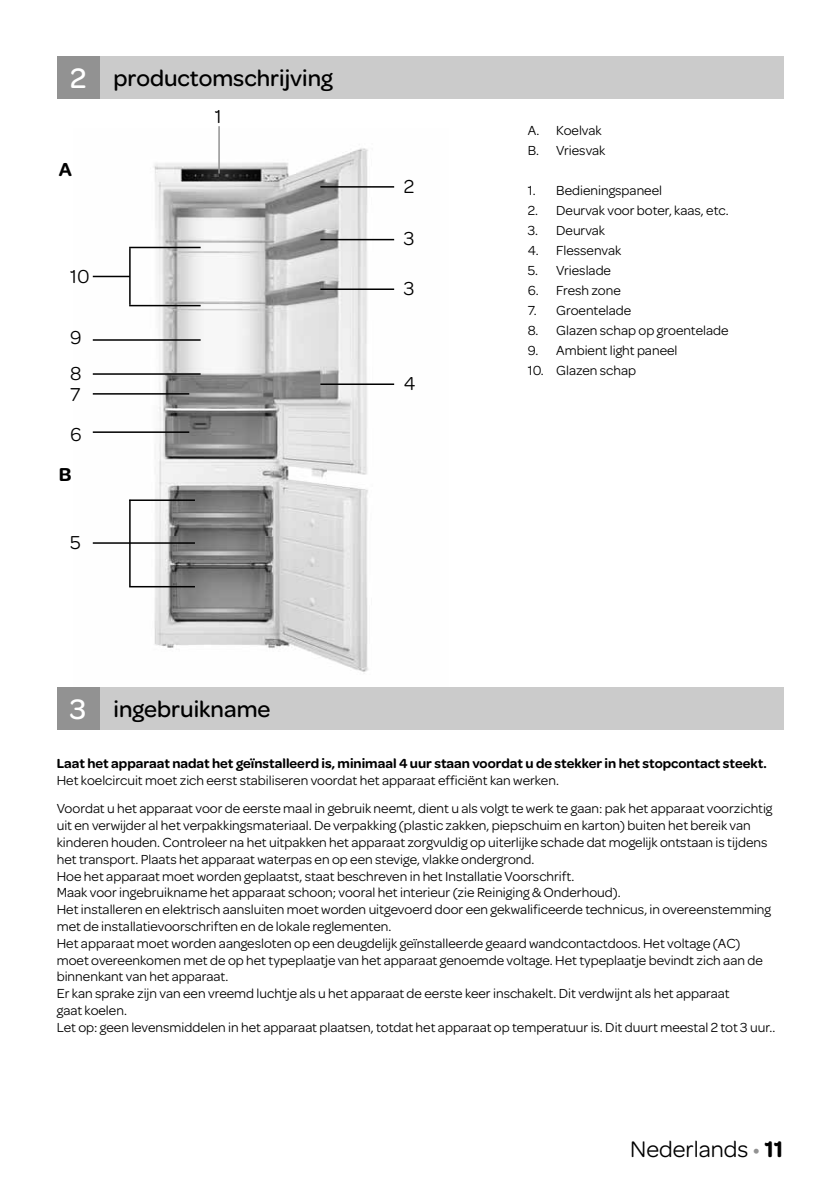
<style>
.page{position:relative;width:840px;height:1191px;background:#fff}
.page>*{position:absolute;margin:0;border:0;box-sizing:border-box;transform-origin:0 0}
.t1{font:500 24px "Omnes";color:#000}
.t2{font:24px "Omnes";color:#000}
.t3{font:20px/21.2px "Omnes";color:#000}
.t4{font:600 20px "Omnes";color:#000}
.t5{font:14px/16.8px "Omnes";color:#000}
.t6{font:600 14px "Omnes";color:#000}
.s1{font-size:30px;color:#fff}
.s2{color:#929292}
.s3{font-weight:600}
</style>
<div class="page">
<img style="left:92px;top:148px;width:303px;height:524px">
<div style="left:85px;top:57px;width:697px;height:42px;background:#cbcbcb"></div>
<div style="left:57px;top:57px;width:42px;height:42px;background:#929292"></div>
<div style="left:85px;top:687px;width:697px;height:43px;background:#cbcbcb"></div>
<div style="left:57px;top:687px;width:42px;height:43px;background:#929292"></div>
<hr style="left:218px;top:126px;width:2px;height:47px;background:#929292">
<hr style="left:93px;top:339px;width:107px;height:2px;background:#000">
<hr style="left:129px;top:247px;width:71px;height:1px;background:#000">
<hr style="left:129px;top:248px;width:2px;height:57px;background:#000">
<hr style="left:93px;top:373px;width:107px;height:2px;background:#000">
<hr style="left:93px;top:393px;width:96px;height:1px;background:#000">
<hr style="left:320px;top:383px;width:74px;height:2px;background:#000">
<hr style="left:320px;top:288px;width:74px;height:2px;background:#000">
<hr style="left:320px;top:239px;width:74px;height:1px;background:#000">
<hr style="left:320px;top:186px;width:74px;height:2px;background:#000">
<hr style="left:129px;top:499px;width:66px;height:2px;background:#000">
<hr style="left:93px;top:542px;width:102px;height:2px;background:#000">
<hr style="left:129px;top:586px;width:66px;height:1px;background:#000">
<hr style="left:129px;top:500px;width:2px;height:86px;background:#000">
<hr style="left:129px;top:305px;width:71px;height:1px;background:#000">
<hr style="left:93px;top:276px;width:37px;height:1px;background:#000">
<hr style="left:93px;top:431px;width:96px;height:2px;background:#000">
<h1 class="t1" style="left:70px;top:62px;width:264px"><span class="s1">2</span> productomschrijving</h1>
<h2 class="t4" style="left:59px;top:155px;width:15px">A</h2>
<h2 class="t3" style="left:70px;top:265px;width:21px">10</h2>
<h2 class="t3" style="left:70px;top:326px;width:13px">9</h2>
<h2 class="t3" style="left:70px;top:361px;width:13px">8<br>7</h2>
<h2 class="t3" style="left:70px;top:422px;width:13px">6</h2>
<h2 class="t4" style="left:59px;top:460px;width:14px">B</h2>
<h2 class="t3" style="left:70px;top:530px;width:12px">5</h2>
<h2 class="t3" style="left:215px;top:105px;width:8px">1</h2>
<h2 class="t3" style="left:403px;top:174px;width:12px">2</h2>
<h2 class="t3" style="left:403px;top:227px;width:12px">3</h2>
<h2 class="t3" style="left:403px;top:276px;width:12px">3</h2>
<h2 class="t3" style="left:403px;top:371px;width:13px">4</h2>
<p class="t5" style="left:527px;top:119px;width:79px;line-height:20px">A. Koelvak<br>B. Vriesvak</p>
<p class="t5" style="left:527px;top:181px;width:136px">1. Bedieningspaneel</p>
<p class="t5" style="left:527px;top:201px;width:202px">2. Deurvak voor boter, kaas, etc.</p>
<p class="t5" style="left:527px;top:221px;width:79px">3. Deurvak</p>
<p class="t5" style="left:527px;top:241px;width:95px">4. Flessenvak</p>
<p class="t5" style="left:527px;top:261px;width:85px">5. Vrieslade</p>
<p class="t5" style="left:527px;top:281px;width:94px">6. Fresh zone</p>
<p class="t5" style="left:527px;top:301px;width:105px">7. Groentelade</p>
<p class="t5" style="left:527px;top:321px;width:202px">8. Glazen schap op groentelade</p>
<p class="t5" style="left:527px;top:341px;width:151px">9. Ambient light paneel</p>
<p class="t5" style="left:527px;top:361px;width:110px">10. Glazen schap</p>
<h1 class="t1" style="left:70px;top:692px;width:202px"><span class="s1">3</span> ingebruikname</h1>
<p class="t6" style="left:57px;top:753px;width:711px">Laat het apparaat nadat het geïnstalleerd is, minimaal 4 uur staan voordat u de stekker in het stopcontact steekt.</p>
<p class="t5" style="left:57px;top:765px;width:717px;line-height:28.2px">Het koelcircuit moet zich eerst stabiliseren voordat het apparaat efficiënt kan werken.<br>Voordat u het apparaat voor de eerste maal in gebruik neemt, dient u als volgt te werk te gaan: pak het apparaat voorzichtig</p>
<p class="t5" style="left:57px;top:816px;width:719px">uit en verwijder al het verpakkingsmateriaal. De verpakking (plastic zakken, piepschuim en karton) buiten het bereik van kinderen houden. Controleer na het uitpakken het apparaat zorgvuldig op uiterlijke schade dat mogelijk ontstaan is tijdens het transport. Plaats het apparaat waterpas en op een stevige, vlakke ondergrond.<br>Hoe het apparaat moet worden geplaatst, staat beschreven in het Installatie Voorschrift.<br>Maak voor ingebruikname het apparaat schoon; vooral het interieur (zie Reiniging &amp; Onderhoud).<br>Het installeren en elektrisch aansluiten moet worden uitgevoerd door een gekwalificeerde technicus, in overeenstemming met de installatievoorschriften en de lokale reglementen.<br>Het apparaat moet worden aangesloten op een deugdelijk geïnstalleerde geaard wandcontactdoos. Het voltage (AC) moet overeenkomen met de op het typeplaatje van het apparaat genoemde voltage. Het typeplaatje bevindt zich aan de binnenkant van het apparaat.<br>Er kan sprake zijn van een vreemd luchtje als u het apparaat de eerste keer inschakelt. Dit verdwijnt als het apparaat<br>gaat koelen.<br>Let op: geen levensmiddelen in het apparaat plaatsen, totdat het apparaat op temperatuur is. Dit duurt meestal 2 tot 3 uur..</p>
<h1 class="t2" style="left:629px;top:1132px;width:154px">Nederlands <span class="s2">•</span> <span class="s3">11</span></h1>
</div>
